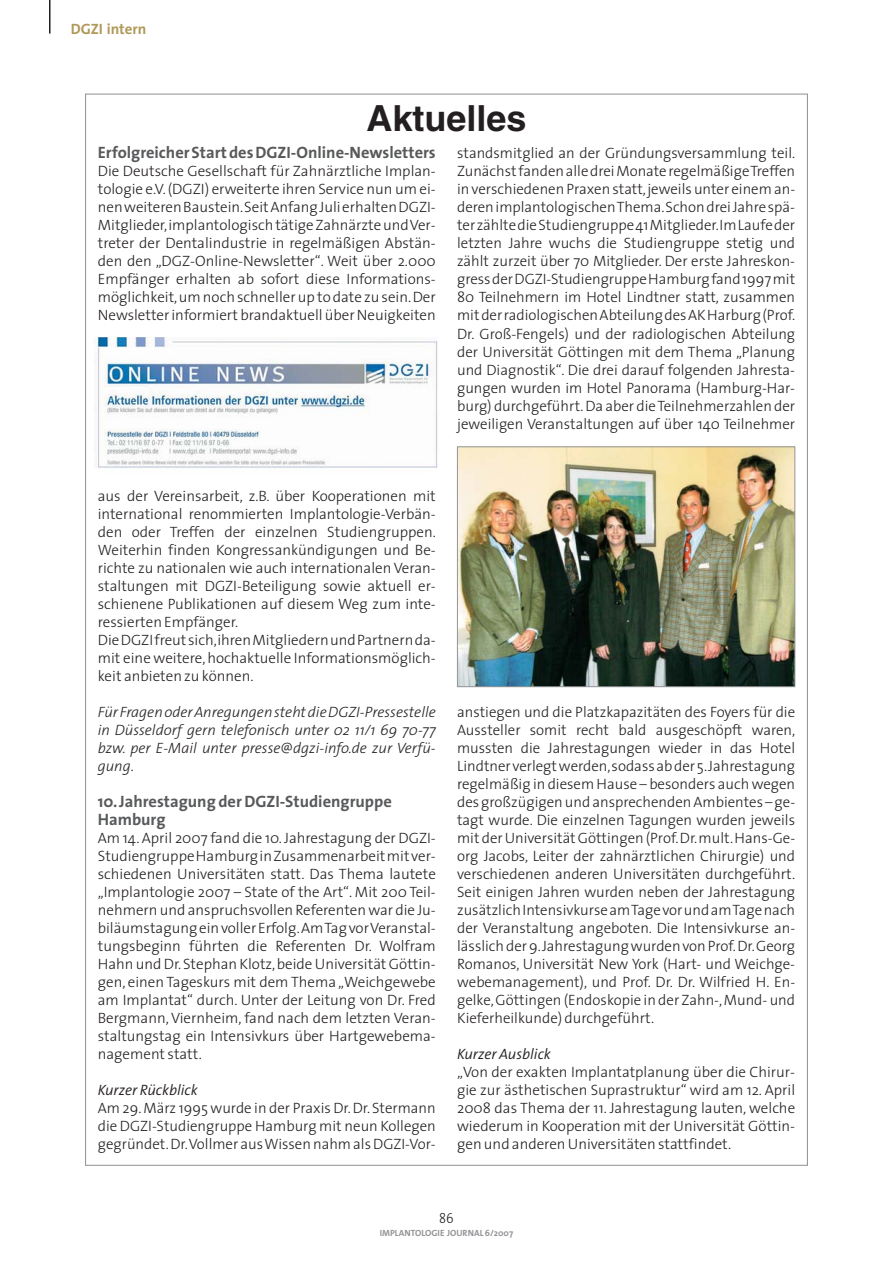
<style>
.page{position:relative;width:893px;height:1263px;background:#fff}
.page>*{position:absolute;margin:0;border:0;box-sizing:border-box;transform-origin:0 0}
.t1{font:700 36px "Helvetica";color:#231f20}
.t2{font:700 16.5px/18px "The Sans";color:#58595b}
.t3{font:300 15px/18px "The Sans";color:#231f20;text-align:justify}
.t4{font:italic 300 15px/18px "The Sans";color:#231f20;text-align:justify}
.t5{font:italic 300 15px "The Sans";color:#231f20}
.t6{font:700 15px "The Sans";color:#b19a59}
.t7{font:300 14.25px "The Sans";color:#231f20;scale:.9 1}
.t8{font:700 9px "The Sans";color:#939598}
</style>
<div class="page">
<hr style="left:49px;top:0;width:2px;height:34px;background:#231f20">
<img style="left:94px;top:337px;width:344px;height:132px">
<img style="left:459px;top:448px;width:334px;height:237px">
<div style="left:457px;top:446px;width:338px;height:241px;border:1px solid #939598"></div>
<p class="t6" style="left:71px;top:21px;width:77px">DGZI intern</p>
<h1 class="t1" style="left:366px;top:105px;width:162px">Aktuelles</h1>
<p class="t2" style="left:98px;top:144px;width:340px">Erfolgreicher Start des DGZI-Online-Newsletters</p>
<p class="t3" style="left:98px;top:164px;width:340px">Die Deutsche Gesellschaft für Zahnärztliche Implan&shy;tologie e.V. (DGZI) erweiterte ihren Service nun um ei&shy;nen weiteren Baustein.Seit Anfang Juli erhalten DGZI-Mitglieder,implantologisch tätige Zahnärzte und Ver&shy;treter der Dentalindustrie in regelmäßigen Abstän&shy;den den „DGZ-Online-Newsletter“. Weit über 2.000<br>Empfänger erhalten ab sofort diese Informations&shy;möglichkeit,um noch schneller up to date zu sein.Der Newsletter informiert brandaktuell über Neuigkeiten</p>
<p class="t3" style="left:457px;top:146px;width:340px">standsmitglied an der Gründungsversammlung teil.<br>Zunächst fanden alle drei Monate regelmäßige Treffen in verschiedenen Praxen statt,jeweils unter einem an&shy;deren implantologischen Thema.Schon drei Jahre spä&shy;ter zählte die Studiengruppe 41 Mitglieder.Im Laufe der letzten Jahre wuchs die Studiengruppe stetig und zählt zurzeit über 70 Mitglieder. Der erste Jahreskon&shy;gress der DGZI-Studiengruppe Hamburg fand 1997 mit 80 Teilnehmern im Hotel Lindtner statt, zusammen mit der radiologischen Abteilung des AK Harburg (Prof.<br>Dr. Groß-Fengels) und der radiologischen Abteilung der Universität Göttingen mit dem Thema „Planung und Diagnostik“. Die drei darauf folgenden Jahresta&shy;gungen wurden im Hotel Panorama (Hamburg-Har&shy;burg) durchgeführt. Da aber die Teilnehmerzahlen der jeweiligen Veranstaltungen auf über 140 Teilnehmer</p>
<p class="t3" style="left:98px;top:488px;width:340px;text-align:left">aus der Vereinsarbeit, z.B. über Kooperationen mit international renommierten Implantologie-Verbän&shy;den oder Treffen der einzelnen Studiengruppen.<br>Weiterhin finden Kongressankündigungen und Be&shy;richte zu nationalen wie auch internationalen Veran&shy;staltungen mit DGZI-Beteiligung sowie aktuell er&shy;schienene Publikationen auf diesem Weg zum inte&shy;ressierten Empfänger.<br>Die DGZI freutsich,ihren Mitgliedern und Partnern da&shy;mit eine weitere, hochaktuelle Informationsmöglich&shy;keit anbieten zu können.</p>
<p class="t4" style="left:98px;top:704px;width:340px">Für Fragen oder Anregungen steht die DGZI-Pressestelle in Düsseldorf gern telefonisch unter 02 11/1 69 70-77 bzw. per E-Mail unter presse@dgzi-info.de zur Verfü&shy;gung.</p>
<p class="t2" style="left:98px;top:792px;width:296px">10. Jahrestagung der DGZI-Studiengruppe<br>Hamburg</p>
<p class="t3" style="left:98px;top:830px;width:340px">Am 14. April 2007 fand die 10. Jahrestagung der DGZI-Studiengruppe Hamburg in Zusammenarbeitmitver&shy;schiedenen Universitäten statt. Das Thema lautete „Implantologie 2007 – State of the Art“. Mit 200 Teil&shy;nehmern und anspruchsvollen Referenten war die Ju&shy;biläumstagung ein voller Erfolg.Am Tag vor Veranstal&shy;tungsbeginn führten die Referenten Dr. Wolfram Hahn und Dr. Stephan Klotz,beide Universität Göttin&shy;gen, einen Tageskurs mit dem Thema „Weichgewebe am Implantat“ durch. Unter der Leitung von Dr. Fred Bergmann, Viernheim, fand nach dem letzten Veran&shy;staltungstag ein Intensivkurs über Hartgewebema&shy;nagement statt.</p>
<p class="t5" style="left:98px;top:1084px;width:101px">Kurzer Rückblick</p>
<p class="t3" style="left:98px;top:1100px;width:340px">Am 29. März 1995 wurde in der Praxis Dr. Dr. Stermann die DGZI-Studiengruppe Hamburg mit neun Kollegen gegründet.Dr.Vollmer aus Wissen nahm als DGZI-Vor-</p>
<p class="t3" style="left:457px;top:704px;width:340px">anstiegen und die Platzkapazitäten des Foyers für die Aussteller somit recht bald ausgeschöpft waren, mussten die Jahrestagungen wieder in das Hotel Lindtner verlegt werden,sodass ab der 5.Jahrestagung regelmäßig in diesem Hause – besonders auch wegen des großzügigen und ansprechenden Ambientes – ge&shy;tagt wurde. Die einzelnen Tagungen wurden jeweils mit der Universität Göttingen (Prof.Dr.mult.Hans-Ge&shy;org Jacobs, Leiter der zahnärztlichen Chirurgie) und verschiedenen anderen Universitäten durchgeführt.<br>Seit einigen Jahren wurden neben der Jahrestagung zusätzlich Intensivkurse am Tage vor und am Tage nach der Veranstaltung angeboten. Die Intensivkurse an&shy;lässlich der 9.Jahrestagung wurden von Prof.Dr.Georg Romanos, Universität New York (Hart- und Weichge&shy;webemanagement), und Prof. Dr. Dr. Wilfried H. En&shy;gelke,Göttingen (Endoskopie in der Zahn-,Mund- und Kieferheilkunde) durchgeführt.</p>
<p class="t5" style="left:457px;top:1048px;width:95px">Kurzer Ausblick</p>
<p class="t3" style="left:457px;top:1064px;width:340px">„Von der exakten Implantatplanung über die Chirur&shy;gie zur ästhetischen Suprastruktur“ wird am 12. April 2008 das Thema der 11. Jahrestagung lauten, welche wiederum in Kooperation mit der Universität Göttin&shy;gen und anderen Universitäten stattfindet.</p>
<p class="t7" style="left:439px;top:1212px;width:18px">86</p>
<p class="t8" style="left:380px;top:1228px;width:135px">IMPLANTOLOGIE JOURNAL 6/2007</p>
</div>
